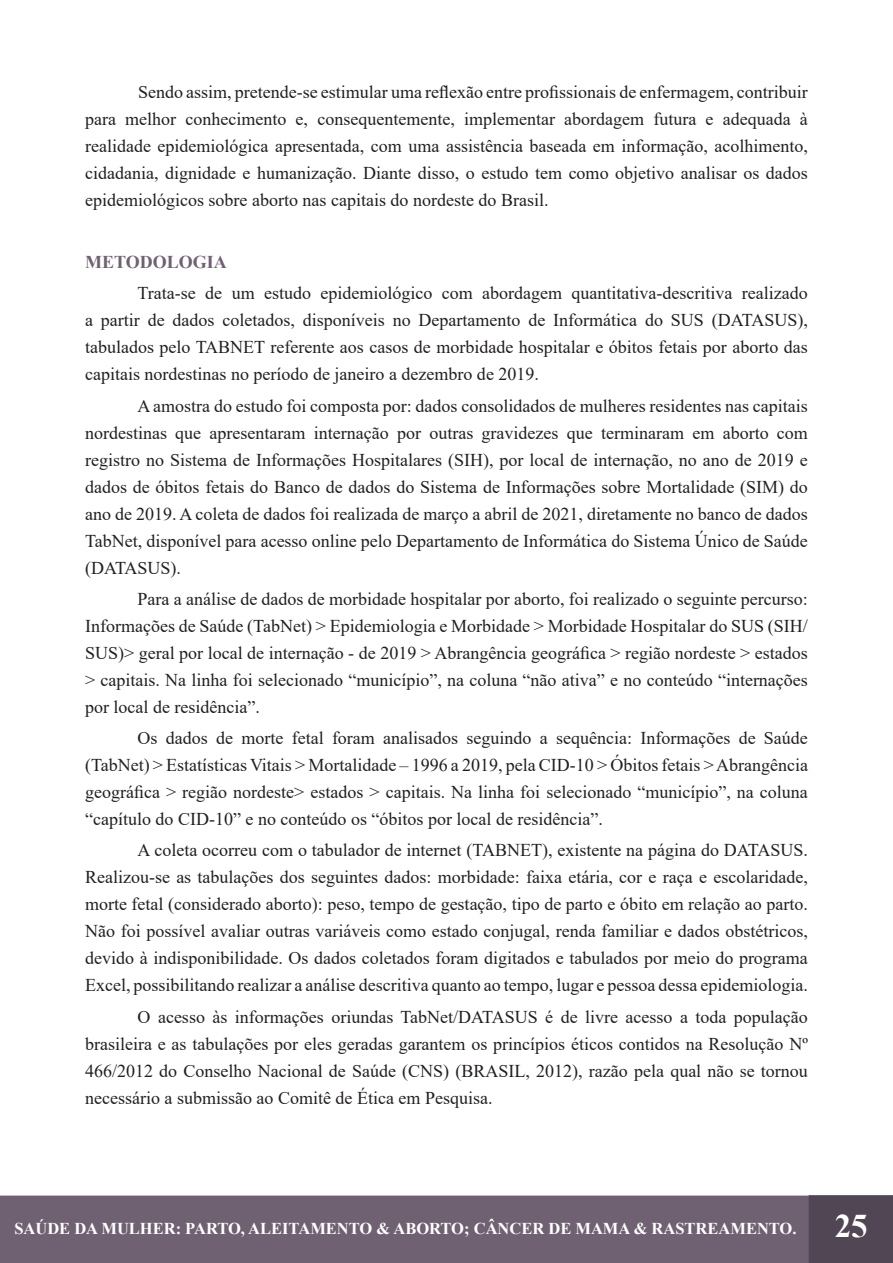
<style>
.page{position:relative;width:893px;height:1263px;background:#fff}
.page>*{position:absolute;margin:0;border:0;box-sizing:border-box;transform-origin:0 0}
.t1{font:18px/27px "Times New Roman";color:#231f20;text-align:justify}
.t2{font:700 18px "Times New Roman";color:#706172}
.t3{font:700 16.5px "Times New Roman";color:#fff}
.s1{font-size:33px}
</style>
<div class="page">
<div style="left:1px;top:1196px;width:809px;height:67px;background:#706172"></div>
<div style="left:0;top:1195px;width:811px;height:68px;border:2px solid #706172"></div>
<div style="left:809px;top:1196px;width:84px;height:66px;background:#514754"></div>
<div style="left:809px;top:1195px;width:84px;height:68px;border:2px solid #514754"></div>
<p class="t1" style="left:85px;top:77px;width:724px;text-indent:53px">Sendo assim, pretende-se estimular uma reflexão entre profissionais de enfermagem, contribuir para melhor conhecimento e, consequentemente, implementar abordagem futura e adequada à realidade epidemiológica apresentada, com uma assistência baseada em informação, acolhimento, cidadania, dignidade e humanização. Diante disso, o estudo tem como objetivo analisar os dados epidemiológicos sobre aborto nas capitais do nordeste do Brasil.</p>
<p class="t2" style="left:85px;top:249px;width:143px">METODOLOGIA</p>
<p class="t1" style="left:85px;top:279px;width:724px;text-indent:52px">Trata-se de um estudo epidemiológico com abordagem quantitativa-descritiva realizado a partir de dados coletados, disponíveis no Departamento de Informática do SUS (DATASUS), tabulados pelo TABNET referente aos casos de morbidade hospitalar e óbitos fetais por aborto das capitais nordestinas no período de janeiro a dezembro de 2019.</p>
<p class="t1" style="left:85px;top:391px;width:724px;text-indent:52px">A amostra do estudo foi composta por: dados consolidados de mulheres residentes nas capitais nordestinas que apresentaram internação por outras gravidezes que terminaram em aborto com registro no Sistema de Informações Hospitalares (SIH), por local de internação, no ano de 2019 e dados de óbitos fetais do Banco de dados do Sistema de Informações sobre Mortalidade (SIM) do ano de 2019. A coleta de dados foi realizada de março a abril de 2021, diretamente no banco de dados TabNet, disponível para acesso online pelo Departamento de Informática do Sistema Único de Saúde (DATASUS).</p>
<p class="t1" style="left:85px;top:585px;width:724px;text-indent:53px">Para a análise de dados de morbidade hospitalar por aborto, foi realizado o seguinte percurso:<br>Informações de Saúde (TabNet) &gt; Epidemiologia e Morbidade &gt; Morbidade Hospitalar do SUS (SIH/ SUS)&gt; geral por local de internação - de 2019 &gt; Abrangência geográfica &gt; região nordeste &gt; estados &gt; capitais. Na linha foi selecionado “município”, na coluna “não ativa” e no conteúdo “internações por local de residência”.</p>
<p class="t1" style="left:85px;top:724px;width:724px;text-indent:52px">Os dados de morte fetal foram analisados seguindo a sequência: Informações de Saúde (TabNet) &gt; Estatísticas Vitais &gt; Mortalidade – 1996 a 2019, pela CID-10 &gt; Óbitos fetais &gt; Abrangência geográfica &gt; região nordeste&gt; estados &gt; capitais. Na linha foi selecionado “município”, na coluna “capítulo do CID-10” e no conteúdo os “óbitos por local de residência”.</p>
<p class="t1" style="left:85px;top:836px;width:724px;text-indent:52px">A coleta ocorreu com o tabulador de internet (TABNET), existente na página do DATASUS.<br>Realizou-se as tabulações dos seguintes dados: morbidade: faixa etária, cor e raça e escolaridade, morte fetal (considerado aborto): peso, tempo de gestação, tipo de parto e óbito em relação ao parto.<br>Não foi possível avaliar outras variáveis como estado conjugal, renda familiar e dados obstétricos, devido à indisponibilidade. Os dados coletados foram digitados e tabulados por meio do programa Excel, possibilitando realizar a análise descritiva quanto ao tempo, lugar e pessoa dessa epidemiologia.</p>
<p class="t1" style="left:85px;top:1002px;width:724px;text-indent:52px">O acesso às informações oriundas TabNet/DATASUS é de livre acesso a toda população brasileira e as tabulações por eles geradas garantem os princípios éticos contidos na Resolução Nº 466/2012 do Conselho Nacional de Saúde (CNS) (BRASIL, 2012), razão pela qual não se tornou necessário a submissão ao Comitê de Ética em Pesquisa.</p>
<p class="t3" style="left:14px;top:1217px;width:855px">SAÚDE DA MULHER: PARTO, ALEITAMENTO &amp; ABORTO; CÂNCER DE MAMA &amp; RASTREAMENTO. <span class="s1">25</span></p>
</div>
